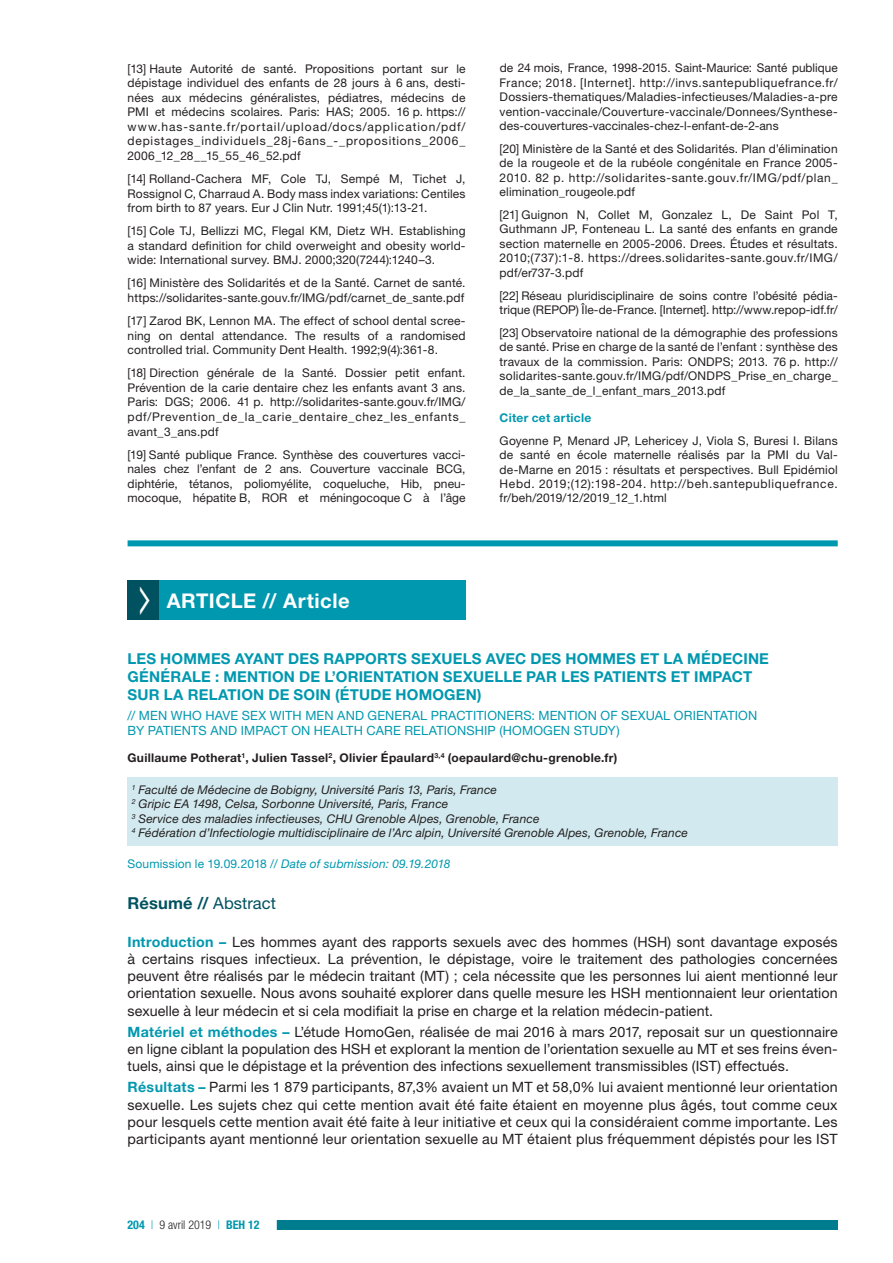
<style>
.page{position:relative;width:893px;height:1263px;background:#fff}
.page>*{position:absolute;margin:0;border:0;box-sizing:border-box;transform-origin:0 0}
.t1{font:700 20.25px "Helvetica Neue LT Std";letter-spacing:.025em;color:#fff}
.t2{font:700 16.5px "Helvetica Neue LT Std";letter-spacing:.01em;color:#005260}
.t3{font:700 15px/18px "Helvetica Neue LT Std";letter-spacing:.01em;color:#0098af}
.t4{font:14.25px/17.1px "Helvetica Neue LT Std";letter-spacing:.01em;color:#231f20;text-align:justify}
.t5{font:12.75px/15.3px "Helvetica Neue LT Std";letter-spacing:.01em;color:#0098af}
.t6{font:12px/14.5px "Helvetica Neue LT Std";letter-spacing:.015em;color:#231f20;text-align:justify}
.t7{font:italic 12px/14.4px "Helvetica Neue LT Std";letter-spacing:.005em;color:#231f20}
.t8{font:700 12px "Helvetica Neue LT Std";letter-spacing:.025em;color:#231f20}
.t9{font:italic 12px "Helvetica Neue LT Std";letter-spacing:.015em;color:#0098af}
.t10{font:300 condensed 12px "Helvetica Neue LT Std";color:#231f20}
.t11{font:700 12px "Helvetica Neue LT Std";letter-spacing:.025em;color:#0098af}
.s1{font-style:normal}
.s2{font-weight:400}
.s3{font-weight:700;color:#0098af}
.s4{color:#0098af}
</style>
<div class="page">
<div style="left:242px;top:1221px;width:596px;height:9px;background:#007c8f"></div>
<div style="left:110px;top:1219px;width:167px;height:12px;background:#fff"></div>
<div style="left:159px;top:581px;width:307px;height:39px;background:#0098af"></div>
<div style="left:128px;top:777px;width:710px;height:68px;background:#d2eaef"></div>
<div style="left:128px;top:540px;width:710px;height:6px;background:#0098af"></div>
<div style="left:128px;top:581px;width:31px;height:39px;background:#005260"></div>
<p class="t6" style="left:128px;top:61px;width:340px">[13] Haute Autorité de santé. Propositions portant sur le dépistage individuel des enfants de 28 jours à 6 ans, desti&shy;nées aux médecins généralistes, pédiatres, médecins de PMI et médecins scolaires. Paris: HAS; 2005. 16 p. https:// www.has-sante.fr/portail/upload/docs/application/pdf/ depistages_individuels_28j-6ans_-_propositions_2006_ 2006_12_28__15_55_46_52.pdf</p>
<p class="t6" style="left:128px;top:171px;width:340px">[14] Rolland-Cachera MF, Cole TJ, Sempé M, Tichet J, Rossignol C, Charraud A. Body mass index variations: Centiles from birth to 87 years. Eur J Clin Nutr. 1991;45(1):13-21.</p>
<p class="t6" style="left:128px;top:223px;width:340px">[15] Cole TJ, Bellizzi MC, Flegal KM, Dietz WH. Establishing a standard definition for child overweight and obesity world&shy;wide: International survey. BMJ. 2000;320(7244):1240–3.</p>
<p class="t6" style="left:128px;top:276px;width:339px">[16] Ministère des Solidarités et de la Santé. Carnet de santé. https://solidarites-sante.gouv.fr/IMG/pdf/carnet_de_sante.pdf</p>
<p class="t6" style="left:128px;top:313px;width:340px">[17] Zarod BK, Lennon MA. The effect of school dental scree&shy;ning on dental attendance. The results of a randomised controlled trial. Community Dent Health. 1992;9(4):361-8.</p>
<p class="t6" style="left:128px;top:366px;width:340px">[18] Direction générale de la Santé. Dossier petit enfant.<br>Prévention de la carie dentaire chez les enfants avant 3 ans.<br>Paris: DGS; 2006. 41 p. http://solidarites-sante.gouv.fr/IMG/ pdf/Prevention_de_la_carie_dentaire_chez_les_enfants_ avant_3_ans.pdf</p>
<p class="t6" style="left:128px;top:447px;width:340px">[19] Santé publique France. Synthèse des couvertures vacci&shy;nales chez l’enfant de 2 ans. Couverture vaccinale BCG, diphtérie, tétanos, poliomyélite, coqueluche, Hib, pneu&shy;mocoque, hépatite B, ROR et méningocoque C à l’âge</p>
<p class="t6" style="left:500px;top:61px;width:340px">de 24 mois, France, 1998-2015. Saint-Maurice: Santé publique France; 2018. [Internet]. http://invs.santepubliquefrance.fr/ Dossiers-thematiques/Maladies-infectieuses/Maladies-a-pre vention-vaccinale/Couverture-vaccinale/Donnees/Synthese&shy;des-couvertures-vaccinales-chez-l-enfant-de-2-ans</p>
<p class="t6" style="left:500px;top:141px;width:340px">[20] Ministère de la Santé et des Solidarités. Plan d’élimination de la rougeole et de la rubéole congénitale en France 2005- 2010. 82 p. http://solidarites-sante.gouv.fr/IMG/pdf/plan_ elimination_rougeole.pdf</p>
<p class="t6" style="left:500px;top:207px;width:340px">[21] Guignon N, Collet M, Gonzalez L, De Saint Pol T, Guthmann JP, Fonteneau L. La santé des enfants en grande section maternelle en 2005-2006. Drees. Études et résultats.<br>2010;(737):1-8. https://drees.solidarites-sante.gouv.fr/IMG/ pdf/er737-3.pdf</p>
<p class="t6" style="left:500px;top:288px;width:340px">[22] Réseau pluridisciplinaire de soins contre l’obésité pédia&shy;trique (REPOP) Île-de-France. [Internet]. http://www.repop-idf.fr/</p>
<p class="t6" style="left:500px;top:325px;width:340px">[23] Observatoire national de la démographie des professions de santé. Prise en charge de la santé de l’enfant : synthèse des travaux de la commission. Paris: ONDPS; 2013. 76 p. http:// solidarites-sante.gouv.fr/IMG/pdf/ONDPS_Prise_en_charge_ de_la_sante_de_l_enfant_mars_2013.pdf</p>
<p class="t11" style="left:500px;top:410px;width:93px">Citer cet article</p>
<p class="t6" style="left:500px;top:433px;width:340px">Goyenne P, Menard JP, Lehericey J, Viola S, Buresi I. Bilans de santé en école maternelle réalisés par la PMI du Val&shy;de-Marne en 2015 : résultats et perspectives. Bull Epidémiol Hebd. 2019;(12):198-204. http://beh.santepubliquefrance. fr/beh/2019/12/2019_12_1.html</p>
<h1 class="t1" style="left:167px;top:588px;width:184px">ARTICLE // Article</h1>
<p class="t3" style="left:128px;top:650px;width:643px">LES HOMMES AYANT DES RAPPORTS SEXUELS AVEC DES HOMMES ET LA MÉDECINE<br>GÉNÉRALE : MENTION DE L’ORIENTATION SEXUELLE PAR LES PATIENTS ET IMPACT<br>SUR LA RELATION DE SOIN (ÉTUDE HOMOGEN)</p>
<p class="t5" style="left:128px;top:707px;width:631px">// MEN WHO HAVE SEX WITH MEN AND GENERAL PRACTITIONERS: MENTION OF SEXUAL ORIENTATION<br>BY PATIENTS AND IMPACT ON HEALTH CARE RELATIONSHIP (HOMOGEN STUDY)</p>
<p class="t8" style="left:128px;top:751px;width:491px">Guillaume Potherat<sup>1</sup>, Julien Tassel<sup>2</sup>, Olivier Épaulard<sup>3,4</sup> (oepaulard@chu-grenoble.fr)</p>
<p class="t7" style="left:132px;top:782px;width:558px"><sup>1</sup> Faculté de Médecine de Bobigny, Université Paris 13, Paris, France<br><sup>2</sup> Gripic EA 1498, Celsa, Sorbonne Université, Paris, France<br><sup>3</sup> Service des maladies infectieuses, CHU Grenoble Alpes, Grenoble, France<br><sup>4</sup> Fédération d’Infectiologie multidisciplinaire de l’Arc alpin, Université Grenoble Alpes, Grenoble, France</p>
<p class="t9" style="left:128px;top:857px;width:325px"><span class="s1">Soumission le 19.09.2018 //</span> Date of submission: 09.19.2018</p>
<h2 class="t2" style="left:128px;top:893px;width:150px">Résumé // <span class="s2">Abstract</span></h2>
<p class="t4" style="left:128px;top:933px;width:712px"><span class="s3">Introduction –</span> Les hommes ayant des rapports sexuels avec des hommes (HSH) sont davantage exposés à certains risques infectieux. La prévention, le dépistage, voire le traitement des pathologies concernées peuvent être réalisés par le médecin traitant (MT) ; cela nécessite que les personnes lui aient mentionné leur orientation sexuelle. Nous avons souhaité explorer dans quelle mesure les HSH mentionnaient leur orientation sexuelle à leur médecin et si cela modifiait la prise en charge et la relation médecin-patient.</p>
<p class="t4" style="left:128px;top:1023px;width:712px"><span class="s3">Matériel et méthodes –</span> L’étude HomoGen, réalisée de mai 2016 à mars 2017, reposait sur un questionnaire en ligne ciblant la population des HSH et explorant la mention de l’orientation sexuelle au MT et ses freins éven&shy;tuels, ainsi que le dépistage et la prévention des infections sexuellement transmissibles (IST) effectués.</p>
<p class="t4" style="left:128px;top:1079px;width:712px"><span class="s3">Résultats –</span> Parmi les 1 879 participants, 87,3% avaient un MT et 58,0% lui avaient mentionné leur orientation sexuelle. Les sujets chez qui cette mention avait été faite étaient en moyenne plus âgés, tout comme ceux pour lesquels cette mention avait été faite à leur initiative et ceux qui la considéraient comme importante. Les participants ayant mentionné leur orientation sexuelle au MT étaient plus fréquemment dépistés pour les IST</p>
<p class="t10" style="left:128px;top:1218px;width:133px"><span class="s3">204</span> <span class="s4">|</span> 9 avril 2019 <span class="s4">|</span> <span class="s3">BEH 12</span></p>
</div>
